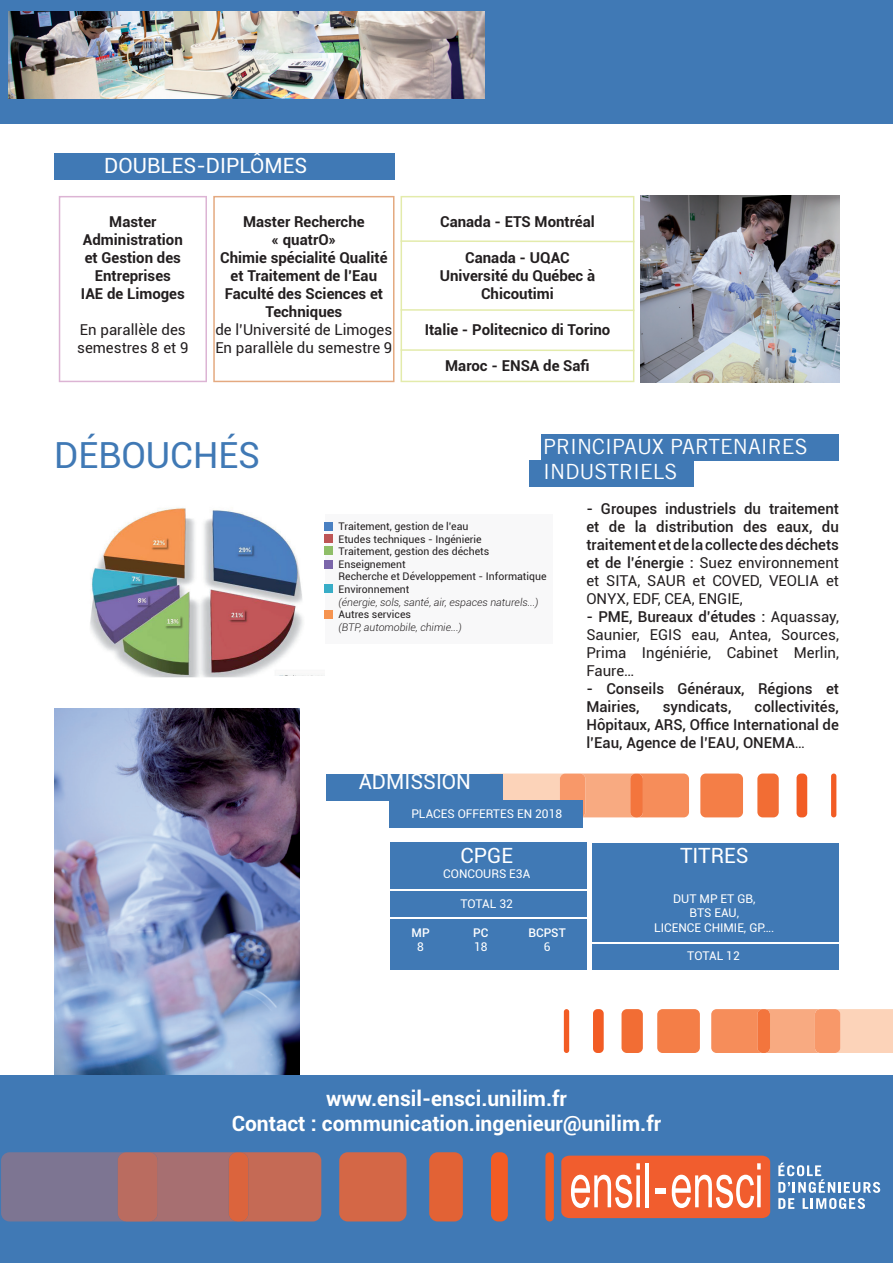
<style>
.page{position:relative;width:893px;height:1263px;background:#fff}
.page>*{position:absolute;margin:0;border:0;box-sizing:border-box;transform-origin:0 0}
.t1{font:36px "Roboto";color:#4079b5}
.t2{font:700 21px/25.2px "Roboto";color:#fff;text-align:center}
.t3{font:21px "Roboto";color:#fff}
.t4{font:21px/25.2px "Trade Gothic LT";color:#fff}
.t5{font:500 15px/18px "Roboto";color:#231f20;text-align:justify}
.t6{font:700 15px/18px "Roboto";color:#231f20;text-align:center}
.t7{font:15px/18px "Roboto";color:#231f20}
.t8{font:12px/14.4px "Roboto";color:#fff;text-align:center}
.t9{font:500 12px "Roboto";color:#fff}
.t10{font:10.5px/12.6px "Roboto";color:#231f20}
.t11{font:italic 300 10.5px "Roboto";color:#231f20}
.s1{font-weight:400}
.s2{font-weight:500}
</style>
<div class="page">
<div style="left:315px;top:514px;width:238px;height:130px;background:#f8f8f9"></div>
<img style="left:54px;top:708px;width:245px;height:367px">
<div style="left:0;top:1075px;width:893px;height:188px;background:#4079b5"></div>
<div style="left:0;top:0;width:893px;height:123px;background:#4079b5"></div>
<img style="left:9px;top:12px;width:475px;height:86px">
<svg style="left:778px;top:1162px;width:102px;height:47px"></svg>
<svg style="left:561px;top:1155px;width:209px;height:63px;background:#f07b56"></svg>
<div style="left:529px;top:460px;width:164px;height:27px;background:#4079b5"></div>
<div style="left:542px;top:434px;width:297px;height:26px;background:#4079b5"></div>
<div style="left:339px;top:1152px;width:67px;height:69px;background:#d46746;border-radius:8px"></div>
<svg style="left:1px;top:1152px;width:320px;height:69px;background:#9f6f74"></svg>
<div style="left:118px;top:1152px;width:40px;height:69px;background:#ba6c60;border-radius:8px"></div>
<div style="left:429px;top:1152px;width:34px;height:69px;background:#e26235;border-radius:8px"></div>
<div style="left:491px;top:1152px;width:17px;height:69px;background:#f25c24;border-radius:7px"></div>
<div style="left:545px;top:1152px;width:9px;height:69px;background:#f25c24;border-radius:4px"></div>
<div style="left:657px;top:1009px;width:43px;height:44px;background:#f47e47;border-radius:5px"></div>
<svg style="left:711px;top:1009px;width:182px;height:44px;background:#f8ab84"></svg>
<div style="left:815px;top:1009px;width:25px;height:44px;background:#f89869;border-radius:5px"></div>
<div style="left:621px;top:1009px;width:22px;height:44px;background:#f26d34;border-radius:5px"></div>
<div style="left:593px;top:1009px;width:11px;height:44px;background:#f25c24;border-radius:4px"></div>
<div style="left:564px;top:1009px;width:5px;height:44px;background:#f25c24;border-radius:3px"></div>
<div style="left:700px;top:773px;width:43px;height:44px;background:#f47e47;border-radius:5px"></div>
<svg style="left:490px;top:773px;width:199px;height:44px;background:#f8a77e"></svg>
<div style="left:560px;top:773px;width:25px;height:44px;background:#f89869;border-radius:5px"></div>
<div style="left:757px;top:773px;width:22px;height:44px;background:#f26d34;border-radius:5px"></div>
<div style="left:797px;top:773px;width:10px;height:44px;background:#f25c24;border-radius:4px"></div>
<div style="left:831px;top:773px;width:5px;height:44px;background:#f25c24;border-radius:3px"></div>
<svg style="left:59px;top:196px;width:148px;height:186px"></svg>
<svg style="left:213px;top:196px;width:181px;height:186px"></svg>
<svg style="left:401px;top:196px;width:233px;height:186px"></svg>
<div style="left:54px;top:153px;width:340px;height:27px;background:#4079b5"></div>
<div style="left:327px;top:774px;width:176px;height:26px;background:#4079b5"></div>
<div style="left:390px;top:800px;width:193px;height:28px;background:#4079b5"></div>
<img style="left:640px;top:196px;width:200px;height:186px">
<div style="left:592px;top:843px;width:247px;height:98px;background:#4079b5"></div>
<div style="left:390px;top:843px;width:196px;height:46px;background:#4079b5"></div>
<div style="left:390px;top:891px;width:196px;height:25px;background:#4079b5"></div>
<div style="left:592px;top:945px;width:247px;height:25px;background:#4079b5"></div>
<div style="left:390px;top:919px;width:196px;height:51px;background:#4079b5"></div>
<img style="left:90px;top:507px;width:234px;height:171px">
<div style="left:270px;top:676px;width:137px;height:28px;background:#fff"></div>
<div style="left:324px;top:522px;width:9px;height:8px;background:#4a80c2"></div>
<div style="left:324px;top:534px;width:9px;height:9px;background:#be5555"></div>
<div style="left:324px;top:547px;width:9px;height:8px;background:#8fbe68"></div>
<div style="left:324px;top:560px;width:9px;height:9px;background:#7b66aa"></div>
<div style="left:324px;top:584px;width:9px;height:9px;background:#38adc7"></div>
<div style="left:324px;top:610px;width:9px;height:8px;background:#f69450"></div>
<hr style="left:401px;top:240px;width:233px;height:2px;background:#e3ebab">
<hr style="left:401px;top:309px;width:233px;height:2px;background:#e3ebab">
<hr style="left:401px;top:349px;width:233px;height:2px;background:#e3ebab">
<h2 class="t3" style="left:104px;top:151px;width:204px">DOUBLES-DIPLÔMES</h2>
<p class="t6" style="left:81px;top:212px;width:106px">Master<br>Administration et Gestion des<br>Entreprises<br>IAE de Limoges</p>
<p class="t7" style="left:77px;top:320px;width:113px">En parallèle des semestres 8 et 9</p>
<p class="t6" style="left:220px;top:212px;width:169px">Master Recherche<br>« quatrO»<br>Chimie spécialité Qualité et Traitement de l’Eau<br>Faculté des Sciences et<br>Techniques</p>
<p class="t7" style="left:215px;top:320px;width:179px">de l’Université de Limoges<br>En parallèle du semestre 9</p>
<p class="t6" style="left:440px;top:212px;width:156px">Canada - ETS Montréal</p>
<p class="t6" style="left:440px;top:248px;width:157px">Canada - UQAC<br>Université du Québec à<br>Chicoutimi</p>
<p class="t6" style="left:425px;top:320px;width:187px">Italie - Politecnico di Torino</p>
<p class="t6" style="left:445px;top:356px;width:146px">Maroc - ENSA de Safi</p>
<h1 class="t1" style="left:54px;top:430px;width:208px">DÉBOUCHÉS</h1>
<h2 class="t4" style="left:543px;top:434px;width:266px">PRINCIPAUX PARTENAIRES<br>INDUSTRIELS</h2>
<p class="t5" style="left:586px;top:499px;width:254px">- Groupes industriels du traitement et de la distribution des eaux, du traitement et de la collecte des déchets et de l’énergie : <span class="s1">Suez environnement et SITA, SAUR et COVED, VEOLIA et ONYX, EDF, CEA, ENGIE,</span></p>
<p class="t7" style="left:586px;top:607px;width:254px;text-align:justify"><span class="s2">- PME, Bureaux d’études :</span> Aquassay, Saunier, EGIS eau, Antea, Sources, Prima Ingéniérie, Cabinet Merlin, Faure…</p>
<p class="t5" style="left:586px;top:679px;width:254px">- Conseils Généraux, Régions et<br>Mairies,</p>
<p class="t10" style="left:339px;top:519px;width:209px">Traitement, gestion de l’eau<br>Etudes techniques - Ingénierie<br>Traitement, gestion des déchets<br>Enseignement<br>Recherche et Développement - Informatique<br>Environnement</p>
<p class="t11" style="left:339px;top:594px;width:201px">(énergie, sols, santé, air, espaces naturels...)</p>
<p class="t10" style="left:339px;top:608px;width:74px">Autres services</p>
<p class="t11" style="left:339px;top:620px;width:125px">(BTP, automobile, chimie...)</p>
<p class="t5" style="left:586px;top:697px;width:254px;text-indent:168px">collectivités, Hôpitaux, ARS, Office International de l’Eau, Agence de l’EAU, ONEMA<span class="s1">…</span></p>
<p class="t5" style="left:663px;top:697px;width:70px">syndicats,</p>
<h2 class="t3" style="left:359px;top:767px;width:114px">ADMISSION</h2>
<p class="t8" style="left:411px;top:806px;width:152px">PLACES OFFERTES EN 2018</p>
<p class="t9" style="left:412px;top:924px;width:20px">MP</p>
<p class="t8" style="left:417px;top:939px;width:8px">8</p>
<h2 class="t3" style="left:460px;top:841px;width:54px">CPGE</h2>
<p class="t8" style="left:443px;top:866px;width:89px">CONCOURS E3A</p>
<p class="t8" style="left:461px;top:896px;width:54px">TOTAL 32</p>
<p class="t9" style="left:473px;top:924px;width:17px">PC</p>
<p class="t8" style="left:474px;top:939px;width:15px">18</p>
<p class="t9" style="left:528px;top:924px;width:39px">BCPST</p>
<p class="t8" style="left:544px;top:939px;width:8px">6</p>
<h2 class="t3" style="left:680px;top:841px;width:70px">TITRES</h2>
<p class="t8" style="left:654px;top:891px;width:122px">DUT MP ET GB,<br>BTS EAU,<br>LICENCE CHIMIE, GP….</p>
<p class="t8" style="left:687px;top:948px;width:54px">TOTAL 12</p>
<h2 class="t2" style="left:232px;top:1085px;width:431px">www.ensil-ensci.unilim.fr<br>Contact : communication.ingenieur@unilim.fr</h2>
</div>
